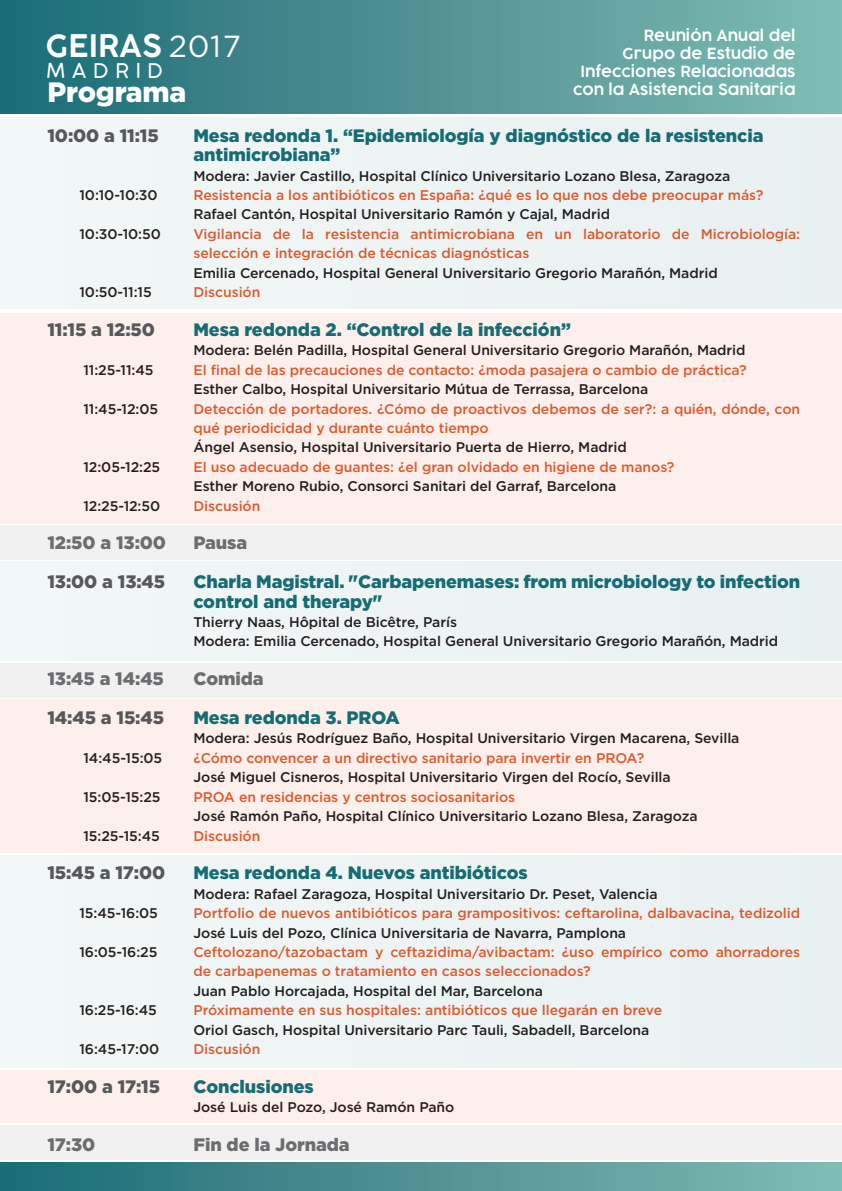
<style>
.page{position:relative;width:842px;height:1191px;background:#fff}
.page>*{position:absolute;margin:0;border:0;box-sizing:border-box;transform-origin:0 0}
.t1{font:600 30.4px "COCOGOOSE";color:#fff}
.t2{font:900 28px "Gotham";letter-spacing:-.005em;color:#fff}
.t3{font:300 20.2px "Cocogoose";letter-spacing:.325em;color:#fff}
.t4{font:900 18px/19.4px "Gotham";letter-spacing:-.005em;color:#166c74}
.t5{font:900 18px "Gotham";letter-spacing:-.005em;color:#57585a}
.t6{font:900 18px "Gotham";letter-spacing:-.005em;color:#6c6d70}
.t7{font:600 15px/18px "COCOGOOSE";letter-spacing:-.005em;color:#fff;text-align:right}
.t8{font:500 14px/19.4px "Gotham";letter-spacing:-.005em;color:#231f20}
.t9{font:500 14px/19.4px "Gotham";letter-spacing:-.005em;color:#e0592d}
.s1{font-family:"Gotham";font-weight:400}
</style>
<div class="page">
<div style="left:0;top:525px;width:842px;height:34px;background:#f2f1f1"></div>
<div style="left:0;top:663px;width:842px;height:35px;background:#f2f1f1"></div>
<div style="left:0;top:118px;width:842px;height:191px;background:#edf4f4"></div>
<div style="left:0;top:561px;width:842px;height:100px;background:#edf4f4"></div>
<div style="left:0;top:855px;width:842px;height:212px;background:#edf4f4"></div>
<div style="left:0;top:699px;width:842px;height:153px;background:#fdefeb"></div>
<div style="left:0;top:1070px;width:842px;height:53px;background:#fdefeb"></div>
<div style="left:0;top:0;width:842px;height:114px;background:linear-gradient(to right,#1d6b76,#81bcb3)"></div>
<div style="left:0;top:1162px;width:842px;height:29px;background:linear-gradient(to right,#1d6b76,#81bcb3)"></div>
<div style="left:0;top:1125px;width:842px;height:35px;background:#f2f1f1"></div>
<div style="left:0;top:313px;width:842px;height:210px;background:#fdefeb"></div>
<p class="t7" style="left:573px;top:27px;width:224px">Reunión Anual del<br>Grupo de Estudio de<br>Infecciones Relacionadas con la Asistencia Sanitaria</p>
<h1 class="t1" style="left:46px;top:24px;width:197px">GEIRAS <span class="s1">2017</span></h1>
<h3 class="t3" style="left:47px;top:56px;width:118px">MADRID</h3>
<h2 class="t2" style="left:47px;top:73px;width:140px">Programa</h2>
<p class="t5" style="left:47px;top:123px;width:113px">10:00 a 11:15</p>
<p class="t4" style="left:193px;top:126px;width:571px">Mesa redonda 1. “Epidemiología y diagnóstico de la resistencia antimicrobiana”</p>
<p class="t8" style="left:193px;top:166px;width:538px">Modera: Javier Castillo, Hospital Clínico Universitario Lozano Blesa, Zaragoza</p>
<p class="t8" style="left:79px;top:185px;width:80px">10:10-10:30</p>
<p class="t9" style="left:193px;top:185px;width:571px">Resistencia a los antibióticos en España: ¿qué es lo que nos debe preocupar más?</p>
<p class="t8" style="left:193px;top:205px;width:418px">Rafael Cantón, Hospital Universitario Ramón y Cajal, Madrid</p>
<p class="t8" style="left:79px;top:224px;width:83px">10:30-10:50</p>
<p class="t9" style="left:193px;top:224px;width:608px">Vigilancia de la resistencia antimicrobiana en un laboratorio de Microbiología: selección e integración de técnicas diagnósticas</p>
<p class="t8" style="left:193px;top:263px;width:526px">Emilia Cercenado, Hospital General Universitario Gregorio Marañón, Madrid</p>
<p class="t8" style="left:79px;top:282px;width:74px">10:50-11:15</p>
<p class="t9" style="left:193px;top:282px;width:68px">Discusión</p>
<p class="t5" style="left:47px;top:317px;width:109px">11:15 a 12:50</p>
<p class="t4" style="left:193px;top:320px;width:379px">Mesa redonda 2. “Control de la infección”</p>
<p class="t8" style="left:193px;top:340px;width:554px">Modera: Belén Padilla, Hospital General Universitario Gregorio Marañón, Madrid</p>
<p class="t8" style="left:83px;top:360px;width:72px">11:25-11:45</p>
<p class="t9" style="left:193px;top:360px;width:555px">El final de las precauciones de contacto: ¿moda pasajera o cambio de práctica?</p>
<p class="t8" style="left:193px;top:379px;width:456px">Esther Calbo, Hospital Universitario Mútua de Terrassa, Barcelona</p>
<p class="t8" style="left:83px;top:399px;width:76px">11:45-12:05</p>
<p class="t9" style="left:193px;top:399px;width:608px">Detección de portadores. ¿Cómo de proactivos debemos de ser?: a quién, dónde, con qué periodicidad y durante cuánto tiempo</p>
<p class="t8" style="left:193px;top:437px;width:435px">Ángel Asensio, Hospital Universitario Puerta de Hierro, Madrid</p>
<p class="t8" style="left:83px;top:457px;width:78px">12:05-12:25</p>
<p class="t9" style="left:193px;top:457px;width:482px">El uso adecuado de guantes: ¿el gran olvidado en higiene de manos?</p>
<p class="t8" style="left:193px;top:476px;width:424px">Esther Moreno Rubio, Consorci Sanitari del Garraf, Barcelona</p>
<p class="t8" style="left:83px;top:496px;width:78px">12:25-12:50</p>
<p class="t9" style="left:193px;top:496px;width:68px">Discusión</p>
<p class="t6" style="left:47px;top:530px;width:120px">12:50 a 13:00</p>
<p class="t6" style="left:193px;top:530px;width:55px">Pausa</p>
<p class="t5" style="left:47px;top:569px;width:119px">13:00 a 13:45</p>
<p class="t4" style="left:193px;top:572px;width:608px">Charla Magistral. "Carbapenemases: from microbiology to infection control and therapy"</p>
<p class="t8" style="left:193px;top:612px;width:586px">Thierry Naas, Hôpital de Bicêtre, París<br>Modera: Emilia Cercenado, Hospital General Universitario Gregorio Marañón, Madrid</p>
<p class="t6" style="left:47px;top:666px;width:118px">13:45 a 14:45</p>
<p class="t6" style="left:193px;top:666px;width:72px">Comida</p>
<p class="t5" style="left:47px;top:705px;width:118px">14:45 a 15:45</p>
<p class="t4" style="left:193px;top:708px;width:208px">Mesa redonda 3. PROA</p>
<p class="t8" style="left:193px;top:728px;width:548px">Modera: Jesús Rodríguez Baño, Hospital Universitario Virgen Macarena, Sevilla</p>
<p class="t8" style="left:83px;top:748px;width:80px">14:45-15:05</p>
<p class="t9" style="left:193px;top:748px;width:452px">¿Cómo convencer a un directivo sanitario para invertir en PROA?</p>
<p class="t8" style="left:193px;top:767px;width:479px">José Miguel Cisneros, Hospital Universitario Virgen del Rocío, Sevilla</p>
<p class="t8" style="left:83px;top:787px;width:79px">15:05-15:25</p>
<p class="t9" style="left:193px;top:787px;width:323px">PROA en residencias y centros sociosanitarios</p>
<p class="t8" style="left:193px;top:806px;width:506px">José Ramón Paño, Hospital Clínico Universitario Lozano Blesa, Zaragoza</p>
<p class="t8" style="left:83px;top:825px;width:78px">15:25-15:45</p>
<p class="t9" style="left:193px;top:825px;width:68px">Discusión</p>
<p class="t5" style="left:47px;top:860px;width:119px">15:45 a 17:00</p>
<p class="t4" style="left:193px;top:863px;width:336px">Mesa redonda 4. Nuevos antibióticos</p>
<p class="t8" style="left:193px;top:884px;width:466px">Modera: Rafael Zaragoza, Hospital Universitario Dr. Peset, Valencia</p>
<p class="t8" style="left:79px;top:903px;width:80px">15:45-16:05</p>
<p class="t9" style="left:193px;top:903px;width:608px">Portfolio de nuevos antibióticos para grampositivos: ceftarolina, dalbavacina, tedizolid</p>
<p class="t8" style="left:193px;top:922px;width:434px">José Luis del Pozo, Clínica Universitaria de Navarra, Pamplona</p>
<p class="t8" style="left:79px;top:942px;width:80px">16:05-16:25</p>
<p class="t9" style="left:193px;top:942px;width:608px">Ceftolozano/tazobactam y ceftazidima/avibactam: ¿uso empírico como ahorradores de carbapenemas o tratamiento en casos seleccionados?</p>
<p class="t8" style="left:193px;top:981px;width:351px">Juan Pablo Horcajada, Hospital del Mar, Barcelona</p>
<p class="t8" style="left:79px;top:1000px;width:79px">16:25-16:45</p>
<p class="t9" style="left:193px;top:1000px;width:470px">Próximamente en sus hospitales: antibióticos que llegarán en breve</p>
<p class="t8" style="left:193px;top:1019px;width:457px">Oriol Gasch, Hospital Universitario Parc Tauli, Sabadell, Barcelona</p>
<p class="t8" style="left:79px;top:1039px;width:81px">16:45-17:00</p>
<p class="t9" style="left:193px;top:1039px;width:68px">Discusión</p>
<p class="t5" style="left:47px;top:1074px;width:114px">17:00 a 17:15</p>
<p class="t4" style="left:193px;top:1076px;width:122px">Conclusiones</p>
<p class="t8" style="left:193px;top:1097px;width:262px">José Luis del Pozo, José Ramón Paño</p>
<p class="t6" style="left:47px;top:1132px;width:49px">17:30</p>
<p class="t6" style="left:193px;top:1132px;width:158px">Fin de la Jornada</p>
</div>
